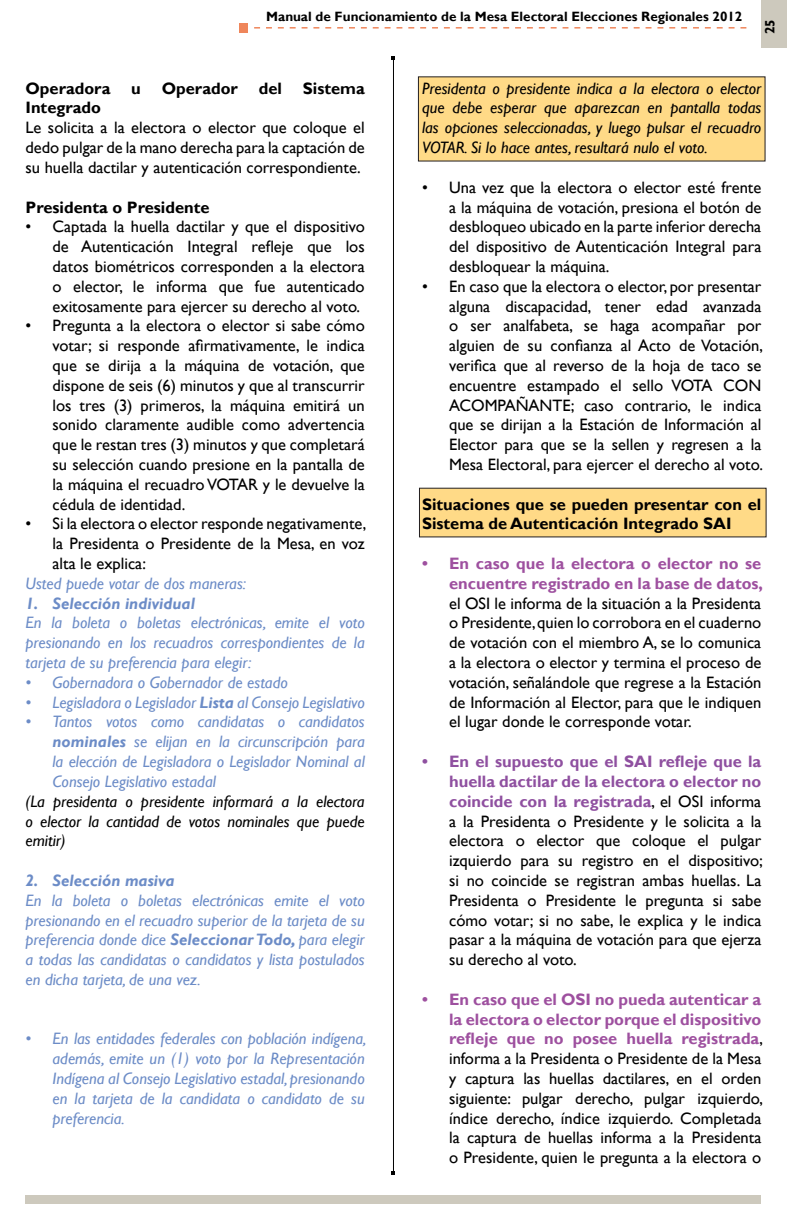
<style>
.page{position:relative;width:787px;height:1208px;background:#fff}
.page>*{position:absolute;margin:0;border:0;box-sizing:border-box;transform-origin:0 0}
.t1{font:16.5px/19.8px "Gill Sans";color:#000;text-align:justify}
.t2{font:italic 16.5px/19.8px "Gill Sans";color:#6c8cc7;text-align:justify}
.t3{font:italic 16.5px/19.8px "Gill Sans";color:#000;text-align:justify}
.t4{font:700 16.5px/19.8px "Gill Sans";color:#000}
.t5{font:700 16.5px/19.8px "Gill Sans";color:#9e509f;text-align:right}
.t6{font:italic 700 16.5px "Gill Sans";color:#6c8cc7}
.t7{font:700 13.5px "Gill Sans";color:#000}
.s1{font-weight:700}
.s2{font-weight:700;color:#8f50a0}
.s3{font-weight:700;color:#9e509f}
</style>
<div class="page">
<hr style="left:393px;top:58px;width:1px;height:1115px;background:#000">
<div style="left:761px;top:0;width:26px;height:48px;background:#cdc9bd"></div>
<div style="left:25px;top:1195px;width:736px;height:8px;background:#cdc9bd"></div>
<svg style="left:254px;top:27px;width:492px;height:2px"></svg>
<div style="left:239px;top:23px;width:9px;height:10px;background:#ef865b"></div>
<div style="left:419px;top:488px;width:347px;height:49px;background:#ffda87"></div>
<div style="left:418px;top:76px;width:347px;height:85px;background:#ffda87"></div>
<p class="t7" style="left:266px;top:8px;width:477px">Manual de Funcionamiento de la Mesa Electoral Elecciones Regionales 2012</p>
<p class="t7" style="left:761px;top:34px;width:16px;rotate:-90deg">25</p>
<p class="t4" style="left:26px;top:79px;width:86px">Operadora</p>
<p class="t4" style="left:131px;top:79px;width:11px">u</p>
<p class="t4" style="left:162px;top:79px;width:78px">Operador</p>
<p class="t4" style="left:259px;top:79px;width:25px">del</p>
<p class="t4" style="left:303px;top:79px;width:63px">Sistema</p>
<p class="t4" style="left:26px;top:98px;width:77px">Integrado</p>
<p class="t1" style="left:26px;top:118px;width:341px">Le solicita a la electora o elector que coloque el dedo pulgar de la mano derecha para la captación de su huella dactilar y autenticación correspondiente.</p>
<p class="t4" style="left:26px;top:197px;width:185px">Presidenta o Presidente</p>
<p class="t1" style="left:53px;top:217px;width:314px;text-indent:-27px">• Captada la huella dactilar y que el dispositivo de Autenticación Integral refleje que los datos biométricos corresponden a la electora o elector, le informa que fue autenticado exitosamente para ejercer su derecho al voto.</p>
<p class="t1" style="left:53px;top:316px;width:314px;text-indent:-27px">• Pregunta a la electora o elector si sabe cómo votar; si responde afirmativamente, le indica que se dirija a la máquina de votación, que dispone de seis (6) minutos y que al transcurrir los tres (3) primeros, la máquina emitirá un sonido claramente audible como advertencia que le restan tres (3) minutos y que completará su selección cuando presione en la pantalla de la máquina el recuadro VOTAR y le devuelve la cédula de identidad.</p>
<p class="t1" style="left:53px;top:514px;width:315px;text-indent:-27px">• Si la electora o elector responde negativamente, la Presidenta o Presidente de la Mesa, en voz alta le explica:</p>
<p class="t2" style="left:26px;top:573px;width:222px">Usted puede votar de dos maneras:</p>
<p class="t6" style="left:26px;top:593px;width:171px">1. Selección individual</p>
<p class="t2" style="left:26px;top:613px;width:341px">En la boleta o boletas electrónicas, emite el voto presionando en los recuadros correspondientes de la tarjeta de su preferencia para elegir:</p>
<p class="t2" style="left:26px;top:672px;width:264px">• Gobernadora o Gobernador de estado</p>
<p class="t2" style="left:26px;top:692px;width:341px">• Legisladora o Legislador <span class="s1">Lista</span> al Consejo Legislativo</p>
<p class="t2" style="left:53px;top:712px;width:314px;text-indent:-27px">• Tantos votos como candidatas o candidatos <span class="s1">nominales</span> se elijan en la circunscripción para la elección de Legisladora o Legislador Nominal al Consejo Legislativo estadal</p>
<p class="t3" style="left:26px;top:791px;width:341px">(La presidenta o presidente informará a la electora o elector la cantidad de votos nominales que puede emitir)</p>
<p class="t6" style="left:26px;top:870px;width:150px">2. Selección masiva</p>
<p class="t2" style="left:26px;top:890px;width:341px">En la boleta o boletas electrónicas emite el voto presionando en el recuadro superior de la tarjeta de su preferencia donde dice <span class="s1">Seleccionar Todo,</span> para elegir a todas las candidatas o candidatos y lista postulados en dicha tarjeta, de una vez.</p>
<p class="t2" style="left:53px;top:1029px;width:315px;text-indent:-27px">• En las entidades federales con población indígena, además, emite un (1) voto por la Representación Indígena al Consejo Legislativo estadal, presionando en la tarjeta de la candidata o candidato de su preferencia.</p>
<p class="t3" style="left:422px;top:78px;width:341px">Presidenta o presidente indica a la electora o elector que debe esperar que aparezcan en pantalla todas las opciones seleccionadas, y luego pulsar el recuadro VOTAR. Si lo hace antes, resultará nulo el voto.</p>
<p class="t1" style="left:449px;top:177px;width:314px;text-indent:-27px">• Una vez que la electora o elector esté frente a la máquina de votación, presiona el botón de desbloqueo ubicado en la parte inferior derecha del dispositivo de Autenticación Integral para desbloquear la máquina.</p>
<p class="t1" style="left:449px;top:276px;width:315px;text-indent:-27px">• En caso que la electora o elector, por presentar alguna discapacidad, tener edad avanzada o ser analfabeta, se haga acompañar por alguien de su confianza al Acto de Votación, verifica que al reverso de la hoja de taco se encuentre estampado el sello VOTA CON ACOMPAÑANTE; caso contrario, le indica que se dirijan a la Estación de Información al Elector para que se la sellen y regresen a la Mesa Electoral, para ejercer el derecho al voto.</p>
<p class="t4" style="left:422px;top:494px;width:341px">Situaciones que se pueden presentar con el<br>Sistema de Autenticación Integrado SAI</p>
<p class="t5" style="left:422px;top:554px;width:342px">• En caso que la electora o elector no se encuentre registrado en la base de datos,</p>
<p class="t1" style="left:449px;top:593px;width:314px">el OSI le informa de la situación a la Presidenta o Presidente, quien lo corrobora en el cuaderno de votación con el miembro A, se lo comunica a la electora o elector y termina el proceso de votación, señalándole que regrese a la Estación de Información al Elector, para que le indiquen el lugar donde le corresponde votar.</p>
<p class="t1" style="left:449px;top:752px;width:315px;text-indent:-27px"><span class="s2">• En el supuesto que el SAI refleje que la huella dactilar de la electora o elector no coincide con la registrada</span>, el OSI informa a la Presidenta o Presidente y le solicita a la electora o elector que coloque el pulgar izquierdo para su registro en el dispositivo; si no coincide se registran ambas huellas. La Presidenta o Presidente le pregunta si sabe cómo votar; si no sabe, le explica y le indica pasar a la máquina de votación para que ejerza su derecho al voto.</p>
<p class="t1" style="left:449px;top:989px;width:315px;text-indent:-27px"><span class="s3">• En caso que el OSI no pueda autenticar a la electora o elector porque el dispositivo refleje que no posee huella registrada</span>, informa a la Presidenta o Presidente de la Mesa y captura las huellas dactilares, en el orden siguiente: pulgar derecho, pulgar izquierdo, índice derecho, índice izquierdo. Completada la captura de huellas informa a la Presidenta o Presidente, quien le pregunta a la electora o</p>
</div>
